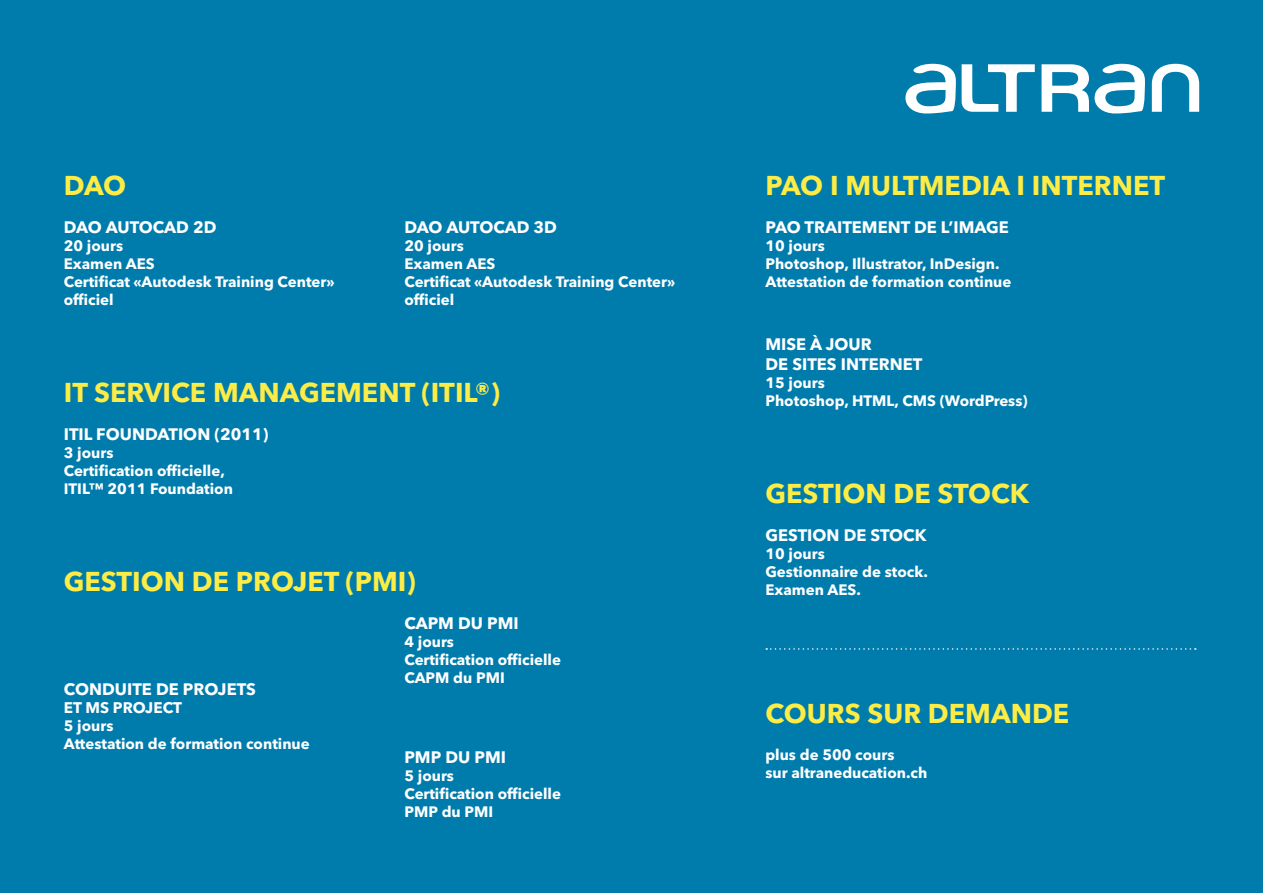
<style>
.page{position:relative;width:1263px;height:893px;background:#007cac}
.page>*{position:absolute;margin:0;border:0;box-sizing:border-box;transform-origin:0 0}
.t1{font:700 27px "Avenir Next LT Pro";color:#fcec45}
.t2{font:700 16.5px/19.8px "Avenir Next LT Pro";color:#fff}
.t3{font:700 15.3px "Avenir Next LT Pro";color:#fff}
.t4{font:700 15px/18px "Avenir Next LT Pro";color:#fff}
</style>
<div class="page">
<svg style="left:766px;top:648px;width:430px;height:2px"></svg>
<svg style="left:905px;top:64px;width:51px;height:49px"></svg>
<svg style="left:962px;top:64px;width:73px;height:48px"></svg>
<svg style="left:1152px;top:64px;width:47px;height:48px"></svg>
<svg style="left:1041px;top:64px;width:104px;height:49px"></svg>
<h1 class="t1" style="left:64px;top:169px;width:64px">DAO</h1>
<p class="t2" style="left:64px;top:217px;width:154px">DAO AUTOCAD 2D</p>
<p class="t4" style="left:64px;top:236px;width:272px">20 jours<br>Examen AES<br>Certificat «Autodesk Training Center» officiel</p>
<p class="t2" style="left:404px;top:217px;width:154px">DAO AUTOCAD 3D</p>
<p class="t4" style="left:404px;top:236px;width:272px">20 jours<br>Examen AES<br>Certificat «Autodesk Training Center» officiel</p>
<h1 class="t1" style="left:64px;top:376px;width:438px">IT SERVICE MANAGEMENT (ITIL®)</h1>
<p class="t2" style="left:64px;top:424px;width:206px">ITIL FOUNDATION (2011)</p>
<p class="t4" style="left:64px;top:443px;width:171px">3 jours<br>Certification officielle,<br>ITIL™ 2011 Foundation</p>
<h1 class="t1" style="left:64px;top:565px;width:353px">GESTION DE PROJET (PMI)</h1>
<p class="t2" style="left:404px;top:613px;width:116px">CAPM DU PMI</p>
<p class="t4" style="left:404px;top:632px;width:158px">4 jours<br>Certification officielle<br>CAPM du PMI</p>
<p class="t2" style="left:64px;top:679px;width:194px">CONDUITE DE PROJETS</p>
<p class="t3" style="left:64px;top:698px;width:120px">ET MS PROJECT</p>
<p class="t4" style="left:64px;top:717px;width:247px">5 jours<br>Attestation de formation continue</p>
<p class="t2" style="left:404px;top:747px;width:103px">PMP DU PMI</p>
<p class="t4" style="left:404px;top:767px;width:158px">5 jours<br>Certification officielle<br>PMP du PMI</p>
<h1 class="t1" style="left:765px;top:169px;width:401px">PAO I MULTMEDIA I INTERNET</h1>
<p class="t2" style="left:765px;top:217px;width:245px">PAO TRAITEMENT DE L’IMAGE</p>
<p class="t4" style="left:765px;top:236px;width:247px">10 jours<br>Photoshop, Illustrator, InDesign.<br>Attestation de formation continue</p>
<p class="t2" style="left:765px;top:334px;width:158px">MISE À JOUR<br>DE SITES INTERNET</p>
<p class="t4" style="left:765px;top:374px;width:264px">15 jours<br>Photoshop, HTML, CMS (WordPress)</p>
<h1 class="t1" style="left:765px;top:477px;width:265px">GESTION DE STOCK</h1>
<p class="t2" style="left:765px;top:525px;width:163px">GESTION DE STOCK</p>
<p class="t4" style="left:765px;top:545px;width:164px">10 jours<br>Gestionnaire de stock.<br>Examen AES.</p>
<h1 class="t1" style="left:765px;top:697px;width:305px">COURS SUR DEMANDE</h1>
<p class="t4" style="left:765px;top:746px;width:163px">plus de 500 cours<br>sur altraneducation.ch</p>
</div>
